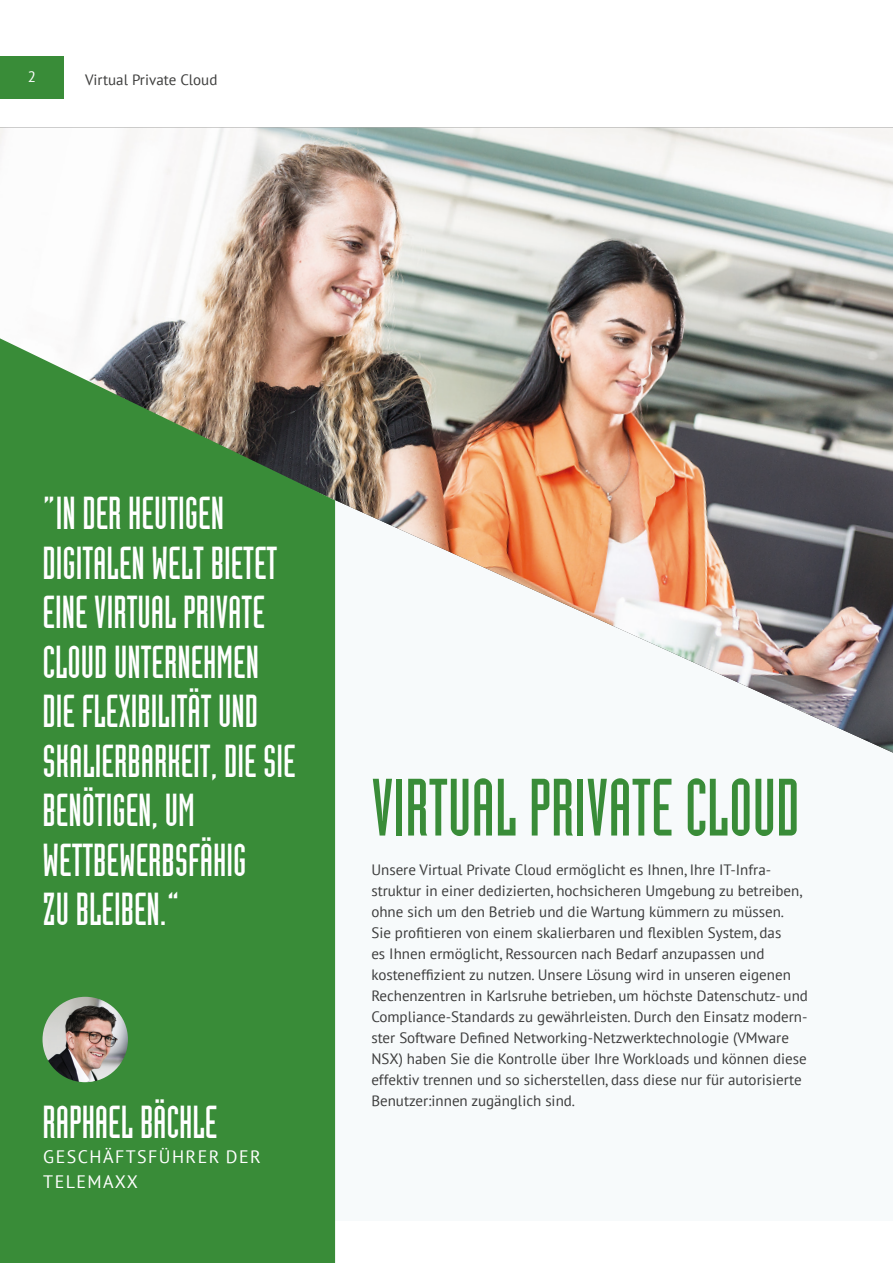
<style>
.page{position:relative;width:893px;height:1263px;background:#fff}
.page>*{position:absolute;margin:0;border:0;box-sizing:border-box;transform-origin:0 0}
.Titel-Überschrift{font:79.5px "Industria Solid";color:#398c38}
.Zitat_negativ{font:45px/49.5px "Industria Solid";color:#fff}
.Überschrift_1_-_negativ{font:45px "Industria Solid";color:#fff}
.Titel-Unterzeile{font:18px/24.8px "PT Sans";letter-spacing:.08em;color:#fff}
.Fließtext{font:15px/21px "PT Sans";color:#3c3c3c}
.Fließtext-2{font:15px "PT Sans";color:#3d3d3c}
.t1{font:15px "PT Sans";color:#fff}
</style>
<div class="page">
<div style="left:0;top:128px;width:893px;height:1092px;background:#f7fafb"></div>
<img style="left:0;top:128px;width:893px;height:625px">
<svg style="left:0;top:338px;width:335px;height:925px;background:#408a3d"></svg>
<img style="left:43px;top:997px;width:85px;height:85px;border-radius:43px">
<div style="left:0;top:56px;width:64px;height:42px;background:#398c38"></div>
<p class="t1" style="left:28px;top:67px;width:10px">2</p>
<p class="Fließtext-2" style="left:85px;top:70px;width:134px">Virtual Private Cloud</p>
<p class="Zitat_negativ" style="left:43px;top:488px;width:183px">“IN DER HEUTIGEN</p>
<p class="Zitat_negativ" style="left:43px;top:538px;width:255px">DIGITALEN WELT BIETET<br>EINE VIRTUAL PRIVATE<br>CLOUD UNTERNEHMEN<br>DIE FLEXIBILITÄT UND<br>SKALIERBARKEIT, DIE SIE<br>BENÖTIGEN, UM</p>
<p class="Zitat_negativ" style="left:43px;top:835px;width:205px">WETTBEWERBSFÄHIG</p>
<p class="Zitat_negativ" style="left:43px;top:884px;width:139px">ZU BLEIBEN.”</p>
<p class="Überschrift_1_-_negativ" style="left:43px;top:1098px;width:176px">RAPHAEL BÄCHLE</p>
<p class="Titel-Unterzeile" style="left:43px;top:1144px;width:219px">GESCHÄFTSFÜHRER DER<br>TELEMAXX</p>
<p class="Titel-Überschrift" style="left:371px;top:764px;width:430px">VIRTUAL PRIVATE CLOUD</p>
<p class="Fließtext" style="left:371px;top:859px;width:438px">Unsere Virtual Private Cloud ermöglicht es Ihnen, Ihre IT-Infra&shy;struktur in einer dedizierten, hochsicheren Umgebung zu betreiben, ohne sich um den Betrieb und die Wartung kümmern zu müssen.<br>Sie profitieren von einem skalierbaren und flexiblen System, das<br>es Ihnen ermöglicht, Ressourcen nach Bedarf anzupassen und kosteneffizient zu nutzen. Unsere Lösung wird in unseren eigenen Rechenzentren in Karlsruhe betrieben, um höchste Datenschutz- und Compliance-Standards zu gewährleisten. Durch den Einsatz modern&shy;ster Software Defined Networking-Netzwerktechnologie (VMware NSX) haben Sie die Kontrolle über Ihre Workloads und können diese effektiv trennen und so sicherstellen, dass diese nur für autorisierte Benutzer:innen zugänglich sind.</p>
</div>
